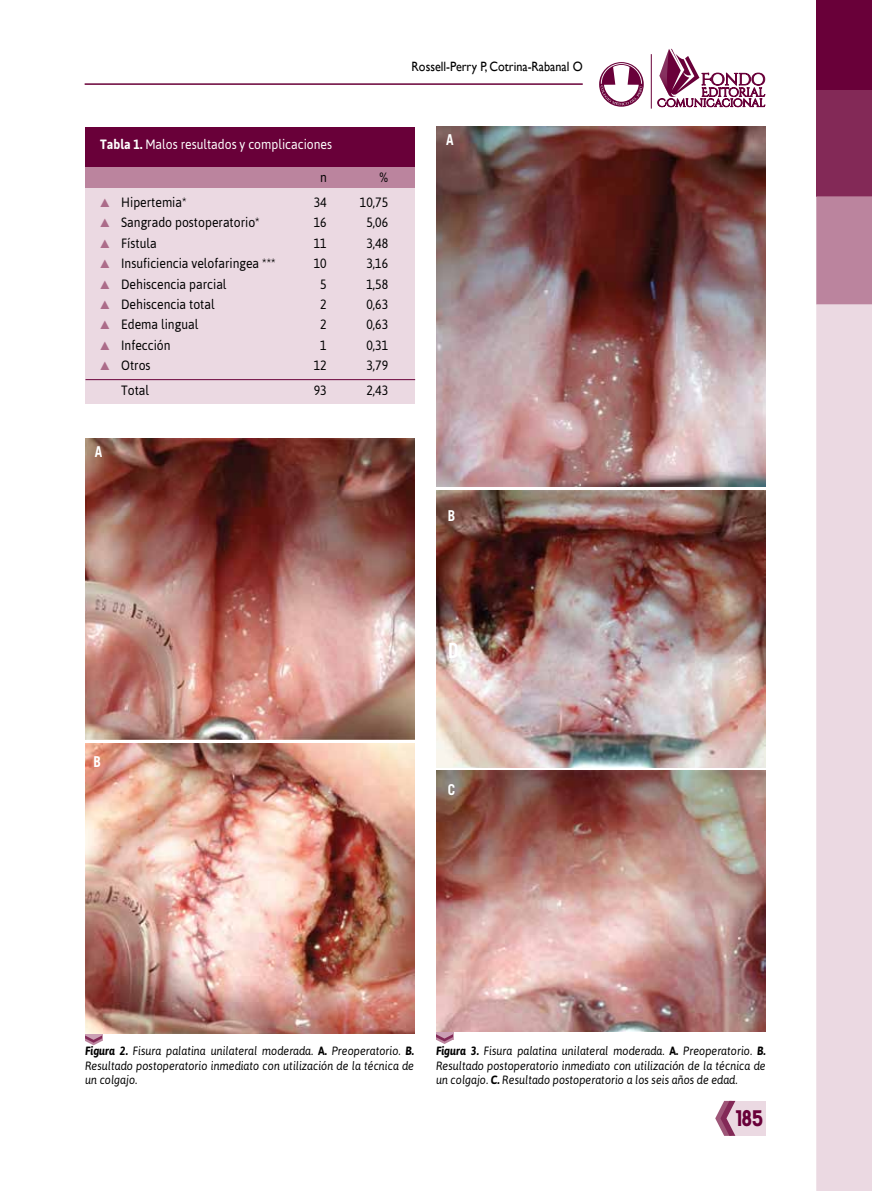
<style>
.page{position:relative;width:872px;height:1191px;background:#fff}
.page>*{position:absolute;margin:0;border:0;box-sizing:border-box;transform-origin:0 0}
.t1{font:22.5px "Milocha";color:#690039;scale:.87 1}
.t2{font:700 21px "Trade Gothic";color:#fff;scale:.9 1}
.t3{font:700 15px "Trade Gothic";color:#fff;scale:.9 1}
.t4{font:13.5px "Asap";color:#000;scale:.9 1}
.t5{font:13.5px "Asap";color:#fff;scale:.9 1}
.t6{font:13.5px "Gill Sans";color:#000;scale:.9 1}
.t7{font:italic 12px/14.4px "Asap";color:#000;text-align:justify;scale:.9 1}
.s1{font-weight:700}
.s2{color:#ac6c8a}
.s3{font-weight:700;font-style:normal}
</style>
<div class="page">
<div style="left:724px;top:1100px;width:41px;height:35px;background:#ebd9e2"></div>
<svg style="left:715px;top:1100px;width:20px;height:35px"></svg>
<div style="left:816px;top:0;width:56px;height:90px;background:#690039"></div>
<div style="left:816px;top:90px;width:56px;height:106px;background:#832957"></div>
<div style="left:816px;top:196px;width:56px;height:109px;background:#bb849e"></div>
<svg style="left:816px;top:305px;width:56px;height:886px;background:#ebd9e2"></svg>
<hr style="left:85px;top:83px;width:498px;height:2px;background:#690039">
<svg style="left:657px;top:49px;width:108px;height:59px"></svg>
<svg style="left:599px;top:62px;width:44px;height:45px"></svg>
<svg style="left:600px;top:63px;width:42px;height:42px"></svg>
<hr style="left:651px;top:54px;width:1px;height:55px;background:#690039">
<div style="left:85px;top:1033px;width:17px;height:8px;background:#cb9fb4"></div>
<svg style="left:85px;top:1035px;width:17px;height:10px"></svg>
<img style="left:86px;top:439px;width:329px;height:301px">
<img style="left:85px;top:743px;width:330px;height:290px">
<img style="left:436px;top:126px;width:329px;height:360px">
<img style="left:436px;top:490px;width:329px;height:277px">
<img style="left:436px;top:770px;width:329px;height:261px">
<div style="left:85px;top:162px;width:330px;height:242px;background:#ebd9e2"></div>
<div style="left:85px;top:158px;width:330px;height:30px;background:#bb849e"></div>
<div style="left:85px;top:128px;width:330px;height:39px;background:#690039"></div>
<hr style="left:85px;top:379px;width:330px;height:1px;background:#690039">
<div style="left:436px;top:1032px;width:17px;height:7px;background:#cb9fb4"></div>
<svg style="left:436px;top:1034px;width:17px;height:10px"></svg>
<p class="t6" style="left:411px;top:58px;width:192px">Rossell-Perry P, Cotrina-Rabanal O</p>
<p class="t5" style="left:100px;top:136px;width:259px"><span class="s1">Tabla 1.</span> Malos resultados y complicaciones</p>
<p class="t3" style="left:446px;top:131px;width:10px">A</p>
<p class="t4" style="left:320px;top:169px;width:9px">n</p>
<p class="t4" style="left:379px;top:169px;width:12px">%</p>
<p class="t4" style="left:100px;top:194px;width:98px"><span class="s2">▲</span> Hipertemia*</p>
<p class="t4" style="left:314px;top:194px;width:16px">34</p>
<p class="t4" style="left:360px;top:194px;width:33px">10,75</p>
<p class="t4" style="left:100px;top:214px;width:179px"><span class="s2">▲</span> Sangrado postoperatorio*</p>
<p class="t4" style="left:314px;top:214px;width:16px">16</p>
<p class="t4" style="left:366px;top:214px;width:26px">5,06</p>
<p class="t4" style="left:100px;top:235px;width:64px"><span class="s2">▲</span> Fístula</p>
<p class="t4" style="left:314px;top:235px;width:16px">11</p>
<p class="t4" style="left:366px;top:235px;width:26px">3,48</p>
<p class="t4" style="left:100px;top:255px;width:197px"><span class="s2">▲</span> Insuficiencia velofaringea ***</p>
<p class="t4" style="left:314px;top:255px;width:16px">10</p>
<p class="t4" style="left:366px;top:255px;width:26px">3,16</p>
<p class="t4" style="left:100px;top:276px;width:142px"><span class="s2">▲</span> Dehiscencia parcial</p>
<p class="t4" style="left:320px;top:276px;width:9px">5</p>
<p class="t4" style="left:366px;top:276px;width:26px">1,58</p>
<p class="t4" style="left:100px;top:296px;width:129px"><span class="s2">▲</span> Dehiscencia total</p>
<p class="t4" style="left:320px;top:296px;width:9px">2</p>
<p class="t4" style="left:366px;top:296px;width:26px">0,63</p>
<p class="t4" style="left:100px;top:317px;width:111px"><span class="s2">▲</span> Edema lingual</p>
<p class="t4" style="left:320px;top:317px;width:9px">2</p>
<p class="t4" style="left:366px;top:317px;width:26px">0,63</p>
<p class="t4" style="left:100px;top:337px;width:80px"><span class="s2">▲</span> Infección</p>
<p class="t4" style="left:320px;top:337px;width:9px">1</p>
<p class="t4" style="left:366px;top:337px;width:26px">0,31</p>
<p class="t4" style="left:100px;top:358px;width:58px"><span class="s2">▲</span> Otros</p>
<p class="t4" style="left:314px;top:358px;width:16px">12</p>
<p class="t4" style="left:366px;top:358px;width:26px">3,79</p>
<p class="t4" style="left:121px;top:382px;width:33px">Total</p>
<p class="t4" style="left:314px;top:382px;width:16px">93</p>
<p class="t4" style="left:366px;top:382px;width:26px">2,43</p>
<p class="t3" style="left:95px;top:442px;width:10px">A</p>
<p class="t3" style="left:94px;top:752px;width:10px">B</p>
<p class="t3" style="left:448px;top:507px;width:10px">B</p>
<h2 class="t2" style="left:448px;top:637px;width:13px">D</h2>
<p class="t3" style="left:448px;top:780px;width:10px">C</p>
<p class="t7" style="left:85px;top:1043px;width:367px"><span class="s1">Figura 2.</span> Fisura palatina unilateral moderada. <span class="s3">A.</span> Preoperatorio. <span class="s1">B.<br></span>Resultado postoperatorio inmediato con utilización de la técnica de un colgajo.</p>
<p class="t7" style="left:436px;top:1043px;width:368px"><span class="s1">Figura 3.</span> Fisura palatina unilateral moderada. <span class="s3">A.</span> Preoperatorio. <span class="s1">B.<br></span>Resultado postoperatorio inmediato con utilización de la técnica de un colgajo. <span class="s1">C.</span> Resultado postoperatorio a los seis años de edad.</p>
<h1 class="t1" style="left:736px;top:1105px;width:33px">185</h1>
</div>
